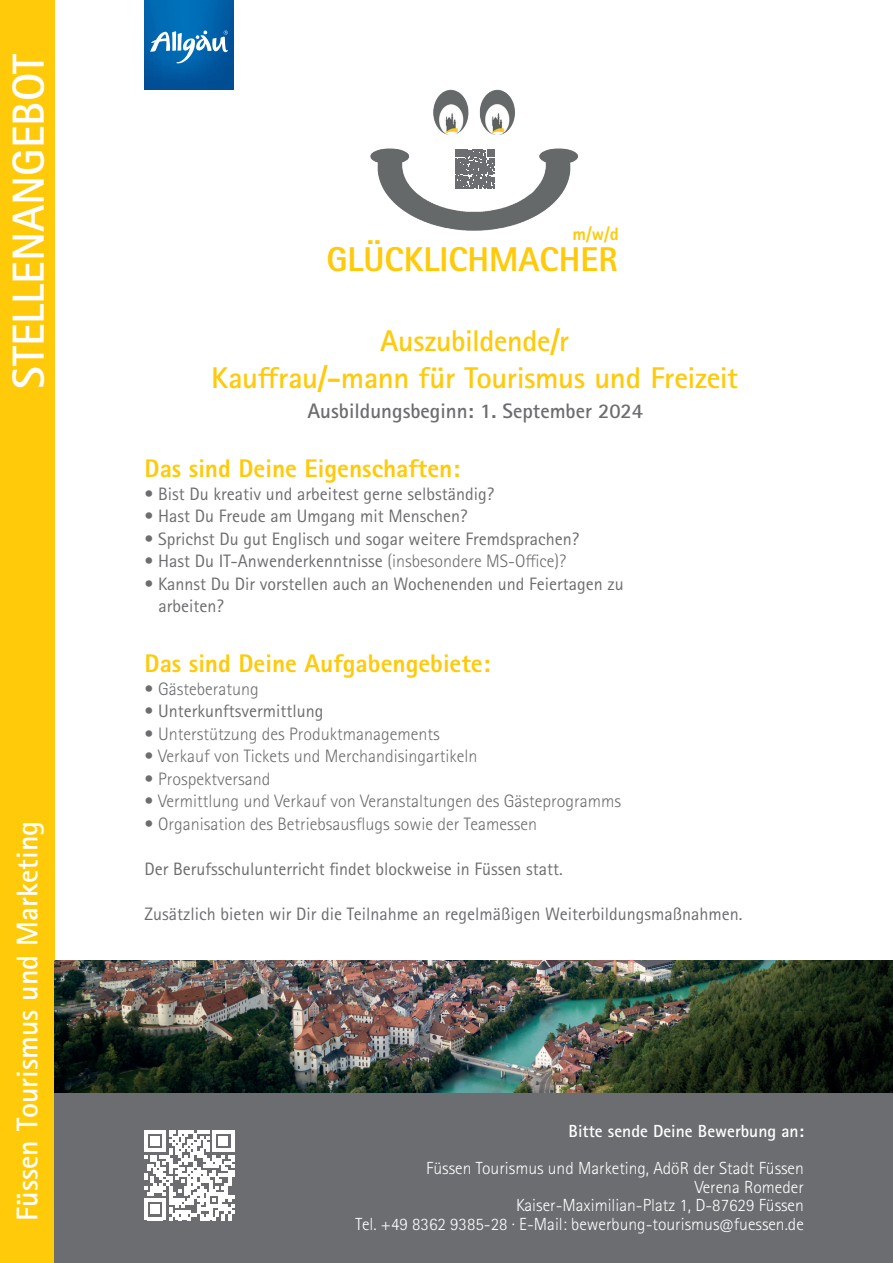
<style>
.page{position:relative;width:893px;height:1263px;background:#fff}
.page>*{position:absolute;margin:0;border:0;box-sizing:border-box;transform-origin:0 0}
.t1{font:700 45px "Rotis Sans Serif Pro";color:#fff}
.t2{font:800 34.5px "Rotis Sans Serif Pro";color:#feca0a}
.t3{font:700 30px/37.5px "Rotis Sans Serif Pro";letter-spacing:-.015em;color:#feca0a;text-align:center}
.t4{font:700 30px "Rotis Sans Serif Pro";color:#fff}
.t5{font:800 25.5px "Rotis Sans Serif Pro";color:#feca0a}
.t6{font:700 21px "Rotis Sans Serif Pro";color:#6c6d70}
.t7{font:18px/22.5px "Rotis Sans Serif Pro";color:#6c6d70}
.t8{font:300 18px "Rotis Sans Serif Pro";color:#6c6d70}
.t9{font:800 18px "Rotis Sans Serif Pro";color:#feca0a}
.t10{font:300 17.55px/18.6px "Rotis Sans Serif Pro";color:#fff;text-align:right}
.t11{font:700 17.55px "Rotis Sans Serif Pro";color:#fff}
.s1{font-weight:300}
.s2{font-weight:400}
</style>
<div class="page">
<div style="left:0;top:0;width:54px;height:1263px;background:#feca0a"></div>
<div style="left:54px;top:1093px;width:839px;height:170px;background:#6c6d70"></div>
<svg style="left:144px;top:1130px;width:90px;height:90px"></svg>
<img style="left:54px;top:961px;width:839px;height:132px">
<svg style="left:145px;top:0;width:89px;height:89px;background:#005ea6"></svg>
<svg style="left:150px;top:30px;width:78px;height:33px"></svg>
<img style="left:370px;top:89px;width:208px;height:142px">
<svg style="left:455px;top:150px;width:39px;height:39px;background:#7c7d7f"></svg>
<h1 class="t1" style="left:0;top:389px;width:336px;rotate:-90deg">STELLENANGEBOT</h1>
<h3 class="t4" style="left:8px;top:1220px;width:401px;rotate:-90deg">Füssen Tourismus und Marketing</h3>
<p class="t9" style="left:573px;top:223px;width:48px">m/w/d</p>
<h2 class="t2" style="left:327px;top:237px;width:292px">GLÜCKLICHMACHER</h2>
<h3 class="t3" style="left:211px;top:321px;width:528px">Auszubildende/r<br>Kauffrau/-mann für Tourismus und Freizeit</h3>
<p class="t6" style="left:307px;top:397px;width:337px">Ausbildungsbeginn: 1. September 2024</p>
<h3 class="t5" style="left:145px;top:452px;width:317px">Das sind Deine Eigenschaften:</h3>
<p class="t7" style="left:145px;top:482px;width:351px">• Bist Du kreativ und arbeitest gerne selbständig?</p>
<p class="t7" style="left:145px;top:505px;width:324px">• Hast Du Freude am Umgang mit Menschen?</p>
<p class="t7" style="left:145px;top:527px;width:436px">• Sprichst Du gut Englisch und sogar weitere Fremdsprachen?</p>
<p class="t7" style="left:145px;top:550px;width:423px">• Hast Du IT-Anwenderkenntnisse <span class="s1">(insbesondere MS-Office)?</span></p>
<p class="t7" style="left:159px;top:572px;width:467px;text-indent:-14px">• Kannst Du Dir vorstellen auch an Wochenenden und Feiertagen zu arbeiten?</p>
<h3 class="t5" style="left:145px;top:647px;width:347px">Das sind Deine Aufgabengebiete:</h3>
<p class="t8" style="left:145px;top:678px;width:116px"><span class="s2">•</span> Gästeberatung</p>
<p class="t7" style="left:145px;top:700px;width:180px">• Unterkunftsvermittlung</p>
<p class="t8" style="left:145px;top:723px;width:297px"><span class="s2">•</span> Unterstützung des Produktmanagements</p>
<p class="t8" style="left:145px;top:746px;width:334px"><span class="s2">•</span> Verkauf von Tickets und Merchandisingartikeln</p>
<p class="t8" style="left:145px;top:768px;width:127px"><span class="s2">•</span> Prospektversand</p>
<p class="t8" style="left:145px;top:791px;width:478px"><span class="s2">•</span> Vermittlung und Verkauf von Veranstaltungen des Gästeprogramms</p>
<p class="t8" style="left:145px;top:813px;width:394px"><span class="s2">•</span> Organisation des Betriebsausflugs sowie der Teamessen</p>
<p class="t7" style="left:145px;top:857px;width:420px">Der Berufsschulunterricht findet blockweise in Füssen statt.</p>
<p class="t7" style="left:145px;top:902px;width:599px">Zusätzlich bieten wir Dir die Teilnahme an regelmäßigen Weiterbildungsmaßnahmen.</p>
<p class="t11" style="left:569px;top:1120px;width:237px">Bitte sende Deine Bewerbung an:</p>
<p class="t10" style="left:356px;top:1159px;width:450px">Füssen Tourismus und Marketing, AdöR der Stadt Füssen<br>Verena Romeder<br>Kaiser-Maximilian-Platz 1, D-87629 Füssen<br>Tel. +49 8362 9385-28 · E-Mail: bewerbung-tourismus@fuessen.de</p>
</div>
